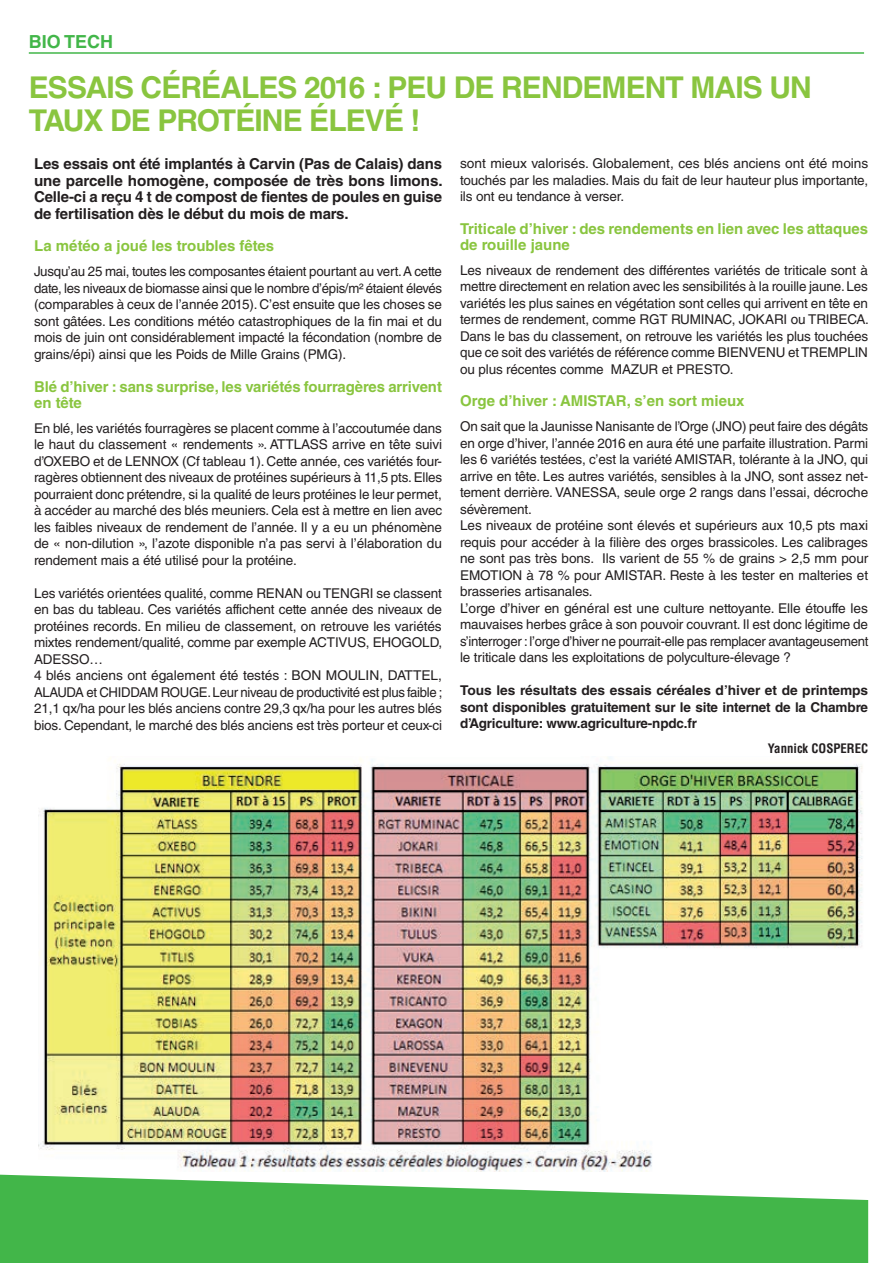
<style>
.page{position:relative;width:893px;height:1263px;background:#fff}
.page>*{position:absolute;margin:0;border:0;box-sizing:border-box;transform-origin:0 0}
.t1{font:700 30px "Helvetica LT Std";letter-spacing:-.03em;color:#89c53f}
.t2{font:700 18px "Helvetica LT Std";color:#42b649}
.t3{font:700 15px/16.2px "Helvetica LT Std";color:#89c53f}
.t4{font:700 15px/16.5px "Helvetica LT Std";letter-spacing:-.01em;color:#231f20;text-align:justify}
.t5{font:13.5px/16.5px "Helvetica LT Std";letter-spacing:-.01em;color:#231f20;text-align:justify}
.t6{font:700 13.5px/16.5px "Helvetica LT Std";letter-spacing:-.01em;color:#231f20;text-align:justify}
.t7{font:700 condensed 12.75px "Helvetica LT Std";color:#231f20}
</style>
<div class="page">
<hr style="left:29px;top:52px;width:835px;height:2px;background:#42b649">
<svg style="left:0;top:1175px;width:868px;height:88px;background:#5cc062"></svg>
<img style="left:38px;top:756px;width:825px;height:416px">
<h2 class="t2" style="left:29px;top:31px;width:86px">BIO TECH</h2>
<h1 class="t1" style="left:29px;top:69px;width:231px">Essais céréales</h1>
<h1 class="t1" style="left:304px;top:69px;width:300px">2016 : peu de rendemen</h1>
<h1 class="t1" style="left:666px;top:69px;width:144px">t mais un</h1>
<h1 class="t1" style="left:29px;top:102px;width:393px">taux de protéine élevé !</h1>
<p class="t4" style="left:34px;top:155px;width:410px">Les essais ont été implantés à Carvin (Pas de Calais) dans une parcelle homogène, composée de très bons limons.<br>Celle-ci a reçu 4 t de compost de fientes de poules en guise de fertilisation dès le début du mois de mars.</p>
<p class="t3" style="left:34px;top:238px;width:242px">La météo a joué les troubles fêtes</p>
<p class="t5" style="left:34px;top:263px;width:410px">Jusqu’au 25 mai, toutes les composantes étaient pourtant au vert. A cette date, les niveaux de biomasse ainsi que le nombre d’épis/m² étaient élevés (comparables à ceux de l’année 2015). C’est ensuite que les choses se sont gâtées. Les conditions météo catastrophiques de la fin mai et du mois de juin ont considérablement impacté la fécondation (nombre de grains/épi) ainsi que les Poids de Mille Grains (PMG).</p>
<p class="t3" style="left:34px;top:378px;width:409px">Blé d’hiver : sans surprise, les variétés fourragères arrivent en tête</p>
<p class="t5" style="left:34px;top:420px;width:410px">En blé, les variétés fourragères se placent comme à l’accoutumée dans le haut du classement « rendements ». ATTLASS arrive en tête suivi d’OXEBO et de LENNOX (Cf tableau 1). Cette année, ces variétés four&shy;ragères obtiennent des niveaux de protéines supérieurs à 11,5 pts. Elles pourraient donc prétendre, si la qualité de leurs protéines le leur permet, à accéder au marché des blés meuniers. Cela est à mettre en lien avec les faibles niveaux de rendement de l’année. Il y a eu un phénomène de « non-dilution », l’azote disponible n’a pas servi à l’élaboration du rendement mais a été utilisé pour la protéine.</p>
<p class="t5" style="left:34px;top:585px;width:410px;text-align:left">Les variétés orientées qualité, comme RENAN ou TENGRI se classent en bas du tableau. Ces variétés affichent cette année des niveaux de protéines records. En milieu de classement, on retrouve les variétés mixtes rendement/qualité, comme par exemple ACTIVUS, EHOGOLD, ADESSO…<br>4 blés anciens ont également été testés : BON MOULIN, DATTEL, ALAUDA et CHIDDAM ROUGE. Leur niveau de productivité est plus faible ; 21,1 qx/ha pour les blés anciens contre 29,3 qx/ha pour les autres blés bios. Cependant, le marché des blés anciens est très porteur et ceux-ci</p>
<p class="t5" style="left:460px;top:155px;width:410px">sont mieux valorisés. Globalement, ces blés anciens ont été moins touchés par les maladies. Mais du fait de leur hauteur plus importante, ils ont eu tendance à verser.</p>
<p class="t3" style="left:460px;top:220px;width:410px">Triticale d’hiver : des rendements en lien avec les attaques de rouille jaune</p>
<p class="t5" style="left:460px;top:262px;width:410px">Les niveaux de rendement des différentes variétés de triticale sont à mettre directement en relation avec les sensibilités à la rouille jaune. Les variétés les plus saines en végétation sont celles qui arrivent en tête en termes de rendement, comme RGT RUMINAC, JOKARI ou TRIBECA.<br>Dans le bas du classement, on retrouve les variétés les plus touchées que ce soit des variétés de référence comme BIENVENU et TREMPLIN ou plus récentes comme MAZUR et PRESTO.</p>
<p class="t3" style="left:460px;top:392px;width:142px">Orge d’hiver : AMISTAR</p>
<p class="t3" style="left:627px;top:392px;width:119px">, s’en sort mieux</p>
<p class="t5" style="left:460px;top:418px;width:410px;text-align:left">On sait que la Jaunisse Nanisante de l’Orge (JNO) peut faire des dégâts en orge d’hiver, l’année 2016 en aura été une parfaite illustration. Parmi les 6 variétés testées, c’est la variété AMISTAR, tolérante à la JNO, qui arrive en tête. Les autres variétés, sensibles à la JNO, sont assez net&shy;tement derrière. VANESSA, seule orge 2 rangs dans l’essai, décroche sévèrement.<br>Les niveaux de protéine sont élevés et supérieurs aux 10,5 pts maxi requis pour accéder à la filière des orges brassicoles. Les calibrages ne sont pas très bons. Ils varient de 55 % de grains &gt; 2,5 mm pour EMOTION à 78 % pour AMISTAR. Reste à les tester en malteries et brasseries artisanales.<br>L’orge d’hiver en général est une culture nettoyante. Elle étouffe les mauvaises herbes grâce à son pouvoir couvrant. Il est donc légitime de s’interroger : l’orge d’hiver ne pourrait-elle pas remplacer avantageusement le triticale dans les exploitations de polyculture-élevage ?</p>
<p class="t6" style="left:460px;top:682px;width:410px">Tous les résultats des essais céréales d’hiver et de printemps sont disponibles gratuitement sur le site internet de la Chambre d’Agriculture: www.agriculture-npdc.fr</p>
<p class="t7" style="left:768px;top:741px;width:102px">Yannick COSPEREC</p>
</div>
